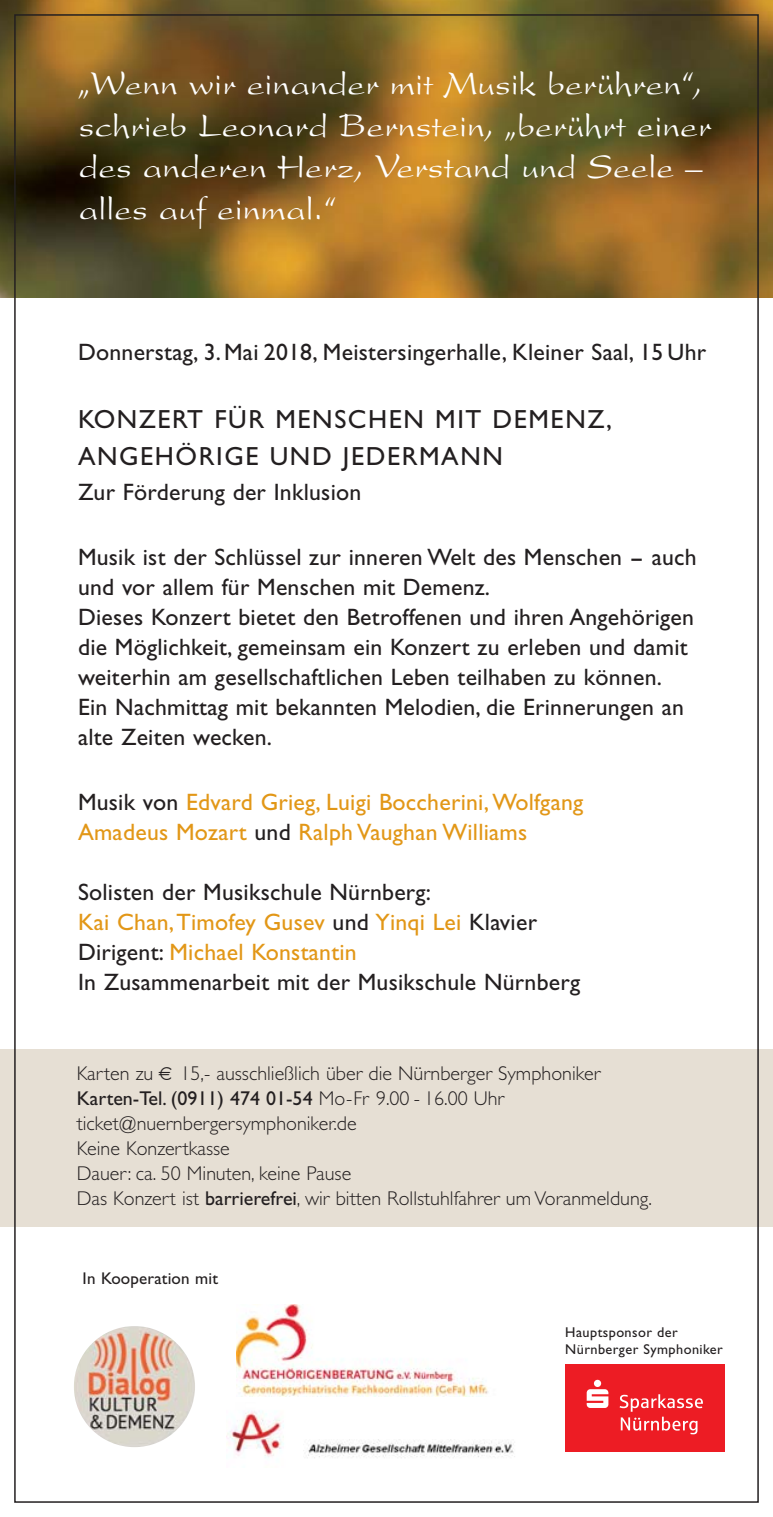
<style>
.page{position:relative;width:773px;height:1517px;background:#fff}
.page>*{position:absolute;margin:0;border:0;box-sizing:border-box;transform-origin:0 0}
.t1{font:35px/41.8px "Present";letter-spacing:.005em;color:#fff}
.t2{font:26.25px/37.5px "Gill Sans";letter-spacing:.06em;color:#231f20}
.t3{font:23.75px/30px "Gill Sans";letter-spacing:.01em;color:#231f20}
.t4{font:23.75px/30px "Gill Sans";letter-spacing:.01em;color:#e29717}
.t5{font:300 20px/25px "Gill Sans";color:#231f20}
.t6{font:17px "Gill Sans";letter-spacing:.01em;color:#231f20}
.t7{font:14.25px/17px "Gill Sans";letter-spacing:.03em;color:#231f20}
.s1{color:#231f20}
.s2{color:#e29717}
.s3{font-weight:400}
</style>
<div class="page">
<img style="left:0;top:0;width:772px;height:298px">
<div style="left:0;top:1049px;width:772px;height:177px;background:#e6dfd4"></div>
<img style="left:236px;top:1304px;width:252px;height:92px">
<img style="left:74px;top:1326px;width:121px;height:121px;border-radius:50%">
<div style="left:565px;top:1364px;width:159px;height:88px;background:#ed1c24"></div>
<svg style="left:586px;top:1379px;width:22px;height:29px"></svg>
<svg style="left:619px;top:1394px;width:83px;height:40px"></svg>
<img style="left:226px;top:1410px;width:289px;height:48px">
<h1 class="t1" style="left:79px;top:65px;width:634px">„Wenn wir einander mit Musik berühren“, schrieb Leonard Bernstein, „berührt einer des anderen Herz, Verstand und Seele – alles auf einmal.“</h1>
<p class="t3" style="left:78px;top:340px;width:629px">Donnerstag, 3.Mai 2018, Meistersingerhalle, Kleiner Saal, 15 Uhr</p>
<p class="t2" style="left:78px;top:403px;width:535px">KONZERT FÜR MENSCHEN MIT DEMENZ,<br>ANGEHÖRIGE UND JEDERMANN</p>
<p class="t3" style="left:78px;top:480px;width:285px">Zur Förderung der Inklusion</p>
<p class="t3" style="left:78px;top:545px;width:620px">Musik ist der Schlüssel zur inneren Welt des Menschen - auch und vor allem für Menschen mit Demenz.<br>Dieses Konzert bietet den Betroffenen und ihren Angehörigen die Möglichkeit, gemeinsam ein Konzert zu erleben und damit weiterhin am gesellschaftlichen Leben teilhaben zu können.<br>Ein Nachmittag mit bekannten Melodien, die Erinnerungen an alte Zeiten wecken.</p>
<p class="t4" style="left:78px;top:790px;width:506px"><span class="s1">Musik von</span> Edvard Grieg, Luigi Boccherini, Wolfgang<br>Amadeus Mozart <span class="s1">und</span> Ralph Vaughan Williams</p>
<p class="t3" style="left:78px;top:880px;width:503px">Solisten der Musikschule Nürnberg:<br><span class="s2">Kai Chan, Timofey Gusev</span> und <span class="s2">Yinqi Lei</span> Klavier Dirigent: <span class="s2">Michael Konstantin<br></span>In Zusammenarbeit mit der Musikschule Nürnberg</p>
<p class="t5" style="left:77px;top:1063px;width:576px;text-indent:104px">15,- ausschließlich über die Nürnberger Symphoniker <span class="s3">Karten-Tel. (0911) 474 01-54</span> Mo-Fr 9.00 - 16.00 Uhr ticket@nuernbergersymphoniker.de<br>Keine Konzertkasse<br>Dauer: ca. 50 Minuten, keine Pause<br>Das Konzert ist <span class="s3">barrierefrei</span>, wir bitten Rollstuhlfahrer um Voranmeldung.</p>
<p class="t5" style="left:77px;top:1063px;width:78px">Karten zu</p>
<p class="t6" style="left:83px;top:1272px;width:137px">In Kooperation mit</p>
<p class="t7" style="left:565px;top:1324px;width:159px">Hauptsponsor der<br>Nürnberger Symphoniker</p>
</div>
